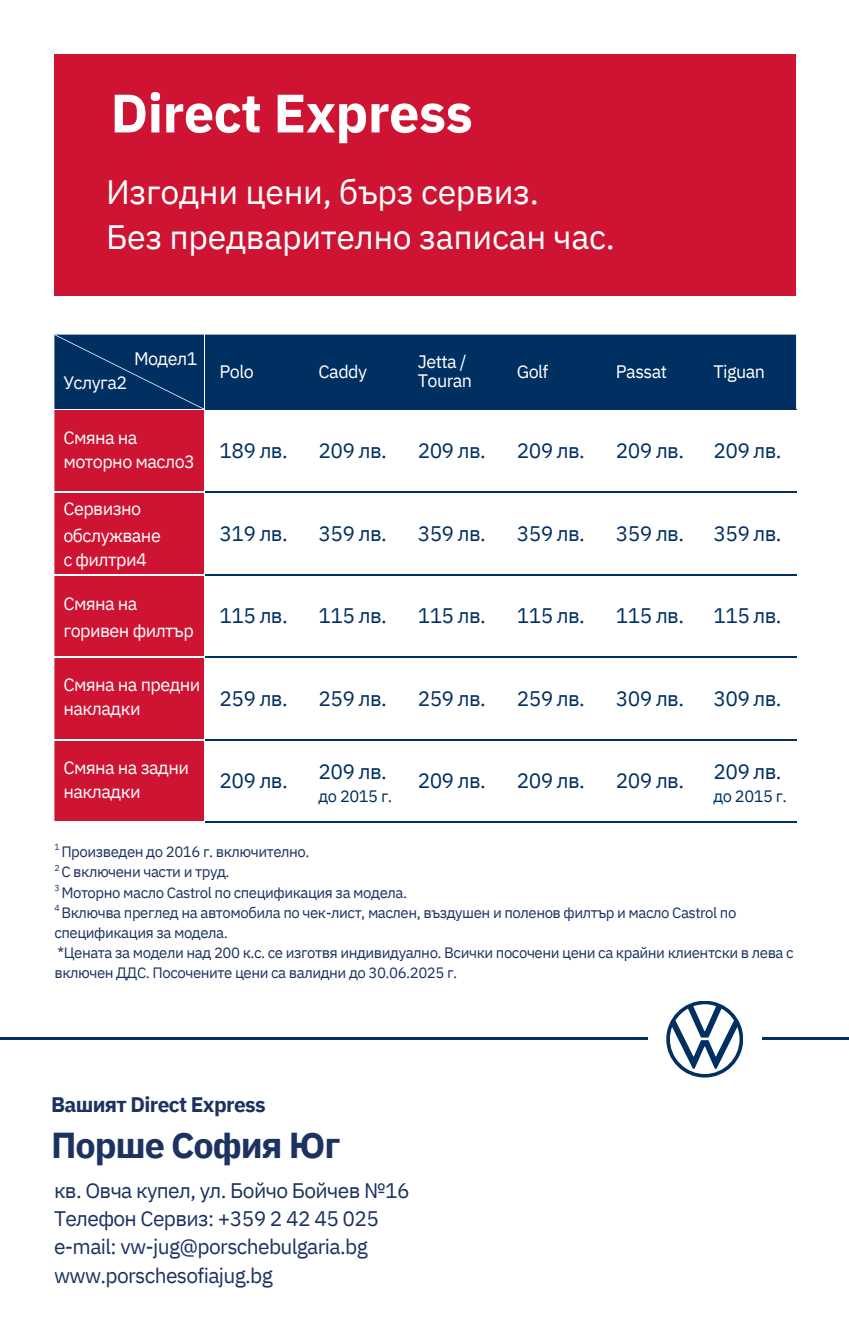
<style>
.page{position:relative;width:849px;height:1338px;background:#fff}
.page>*{position:absolute;margin:0;border:0;box-sizing:border-box;transform-origin:0 0}
.t1{font:700 54px "IBM Plex Sans";letter-spacing:-.01em;color:#fff}
.t2{font:700 36px "IBM Plex Sans";letter-spacing:-.03em;color:#1c3260}
.t3{font:33.75px/45px "IBM Plex Sans";letter-spacing:-.01em;color:#fff}
.t4{font:21px "IBM Plex Sans";letter-spacing:-.03em;color:#002f62}
.t5{font:21px/28.2px "IBM Plex Sans";letter-spacing:-.03em;color:#1c3260}
.t6{font:700 21px "IBM Plex Sans";letter-spacing:-.03em;color:#1c3260}
.t7{font:18px/23.7px "IBM Plex Sans";letter-spacing:-.03em;color:#fff}
.t8{font:16.5px "IBM Plex Sans";letter-spacing:-.03em;color:#002f62}
.t9{font:15px "IBM Plex Sans";letter-spacing:-.03em;color:#1c3260}
.t10{font:8.7px "IBM Plex Sans";color:#1c3260}
</style>
<div class="page">
<hr style="left:0;top:1037px;width:647px;height:2px;background:#002f62">
<svg style="left:666px;top:1001px;width:77px;height:76px"></svg>
<div style="left:54px;top:54px;width:741px;height:242px;background:#ce1432"></div>
<div style="left:205px;top:335px;width:590px;height:74px;background:#002f62"></div>
<svg style="left:54px;top:410px;width:150px;height:411px;background:#d0203c"></svg>
<hr style="left:303px;top:409px;width:99px;height:1px;background:#002f62">
<hr style="left:402px;top:409px;width:99px;height:1px;background:#002f62">
<hr style="left:501px;top:409px;width:99px;height:1px;background:#002f62">
<hr style="left:600px;top:409px;width:98px;height:1px;background:#002f62">
<hr style="left:698px;top:409px;width:97px;height:1px;background:#002f62">
<hr style="left:303px;top:492px;width:99px;height:1px;background:#002f62">
<hr style="left:402px;top:492px;width:99px;height:1px;background:#002f62">
<hr style="left:501px;top:492px;width:99px;height:1px;background:#002f62">
<hr style="left:600px;top:492px;width:98px;height:1px;background:#002f62">
<hr style="left:698px;top:492px;width:97px;height:1px;background:#002f62">
<hr style="left:303px;top:574px;width:99px;height:1px;background:#002f62">
<hr style="left:402px;top:574px;width:99px;height:1px;background:#002f62">
<hr style="left:501px;top:574px;width:99px;height:1px;background:#002f62">
<hr style="left:600px;top:574px;width:98px;height:1px;background:#002f62">
<hr style="left:698px;top:574px;width:97px;height:1px;background:#002f62">
<hr style="left:303px;top:657px;width:99px;height:1px;background:#002f62">
<hr style="left:402px;top:657px;width:99px;height:1px;background:#002f62">
<hr style="left:501px;top:657px;width:99px;height:1px;background:#002f62">
<hr style="left:600px;top:657px;width:98px;height:1px;background:#002f62">
<hr style="left:698px;top:657px;width:97px;height:1px;background:#002f62">
<hr style="left:303px;top:739px;width:99px;height:1px;background:#002f62">
<hr style="left:402px;top:739px;width:99px;height:1px;background:#002f62">
<hr style="left:501px;top:739px;width:99px;height:1px;background:#002f62">
<hr style="left:600px;top:739px;width:98px;height:1px;background:#002f62">
<hr style="left:698px;top:739px;width:97px;height:1px;background:#002f62">
<hr style="left:303px;top:822px;width:99px;height:1px;background:#002f62">
<hr style="left:402px;top:822px;width:99px;height:1px;background:#002f62">
<hr style="left:501px;top:822px;width:99px;height:1px;background:#002f62">
<hr style="left:600px;top:822px;width:98px;height:1px;background:#002f62">
<hr style="left:698px;top:822px;width:97px;height:1px;background:#002f62">
<hr style="left:205px;top:409px;width:98px;height:1px;background:#002f62">
<hr style="left:205px;top:492px;width:98px;height:1px;background:#002f62">
<hr style="left:205px;top:574px;width:98px;height:1px;background:#002f62">
<hr style="left:205px;top:657px;width:98px;height:1px;background:#002f62">
<hr style="left:205px;top:739px;width:98px;height:1px;background:#002f62">
<hr style="left:205px;top:822px;width:98px;height:1px;background:#002f62">
<hr style="left:54px;top:492px;width:151px;height:1px;background:#fff">
<hr style="left:54px;top:574px;width:151px;height:1px;background:#fff">
<hr style="left:54px;top:657px;width:151px;height:1px;background:#fff">
<hr style="left:54px;top:739px;width:151px;height:1px;background:#fff">
<div style="left:54px;top:335px;width:150px;height:74px;background:#002f62"></div>
<hr style="left:762px;top:1037px;width:86px;height:2px;background:#002f62">
<h1 class="t1" style="left:110px;top:77px;width:364px">Direct Express</h1>
<h2 class="t3" style="left:106px;top:168px;width:510px">Изгодни цени, бърз сервиз.<br>Без предварително записан час.</h2>
<h5 class="t7" style="left:63px;top:370px;width:65px">Услуга2</h5>
<h5 class="t7" style="left:134px;top:346px;width:65px">Модел1</h5>
<h5 class="t7" style="left:63px;top:425px;width:133px">Смяна на моторно масло3</h5>
<h5 class="t7" style="left:63px;top:495px;width:99px;line-height:27px">Сервизно обслужване</h5>
<h5 class="t7" style="left:63px;top:547px;width:85px">с филтри4</h5>
<h5 class="t7" style="left:63px;top:589px;width:132px;line-height:27px">Смяна на горивен филтър</h5>
<h5 class="t7" style="left:63px;top:673px;width:138px">Смяна на предни накладки</h5>
<h5 class="t7" style="left:63px;top:755px;width:127px">Смяна на задни накладки</h5>
<h5 class="t7" style="left:219px;top:359px;width:36px">Polo</h5>
<h5 class="t7" style="left:318px;top:359px;width:50px">Caddy</h5>
<h4 class="t7" style="left:417px;top:352px;width:56px;line-height:19.2px">Jetta /<br>Touran</h4>
<h4 class="t7" style="left:516px;top:359px;width:33px">Golf</h4>
<h4 class="t7" style="left:615px;top:359px;width:53px">Passat</h4>
<h4 class="t7" style="left:713px;top:359px;width:53px">Tiguan</h4>
<h4 class="t4" style="left:219px;top:436px;width:70px">189 лв.</h4>
<h4 class="t4" style="left:318px;top:436px;width:70px">209 лв.</h4>
<h4 class="t4" style="left:417px;top:436px;width:70px">209 лв.</h4>
<h4 class="t4" style="left:516px;top:436px;width:70px">209 лв.</h4>
<h4 class="t4" style="left:615px;top:436px;width:70px">209 лв.</h4>
<h5 class="t4" style="left:713px;top:436px;width:70px">209 лв.</h5>
<h5 class="t4" style="left:219px;top:519px;width:70px">319 лв.</h5>
<h4 class="t4" style="left:318px;top:519px;width:70px">359 лв.</h4>
<h4 class="t4" style="left:417px;top:519px;width:70px">359 лв.</h4>
<h4 class="t4" style="left:516px;top:519px;width:70px">359 лв.</h4>
<h5 class="t4" style="left:615px;top:519px;width:70px">359 лв.</h5>
<p class="t4" style="left:713px;top:519px;width:70px">359 лв.</p>
<h4 class="t4" style="left:219px;top:601px;width:70px">115 лв.</h4>
<h4 class="t4" style="left:318px;top:601px;width:70px">115 лв.</h4>
<h5 class="t4" style="left:417px;top:601px;width:70px">115 лв.</h5>
<h4 class="t4" style="left:516px;top:601px;width:70px">115 лв.</h4>
<h4 class="t4" style="left:615px;top:601px;width:70px">115 лв.</h4>
<p class="t4" style="left:713px;top:601px;width:70px">115 лв.</p>
<h4 class="t4" style="left:219px;top:684px;width:70px">259 лв.</h4>
<h5 class="t4" style="left:318px;top:684px;width:70px">259 лв.</h5>
<h4 class="t4" style="left:417px;top:684px;width:70px">259 лв.</h4>
<h4 class="t4" style="left:516px;top:684px;width:70px">259 лв.</h4>
<h4 class="t4" style="left:615px;top:684px;width:70px">309 лв.</h4>
<p class="t4" style="left:713px;top:684px;width:70px">309 лв.</p>
<h4 class="t4" style="left:219px;top:766px;width:70px">209 лв.</h4>
<h4 class="t4" style="left:318px;top:757px;width:70px">209 лв.</h4>
<h4 class="t8" style="left:318px;top:785px;width:75px">до 2015 г.</h4>
<h4 class="t4" style="left:417px;top:766px;width:70px">209 лв.</h4>
<h5 class="t4" style="left:516px;top:766px;width:70px">209 лв.</h5>
<h4 class="t4" style="left:615px;top:766px;width:70px">209 лв.</h4>
<p class="t4" style="left:713px;top:757px;width:70px">209 лв.</p>
<p class="t8" style="left:713px;top:785px;width:75px">до 2015 г.</p>
<p class="t10" style="left:54px;top:841px;width:7px">1</p>
<p class="t9" style="left:61px;top:841px;width:249px">Произведен до 2016 г. включително.</p>
<p class="t10" style="left:54px;top:862px;width:7px">2</p>
<p class="t9" style="left:61px;top:862px;width:170px">С включени части и труд.</p>
<p class="t10" style="left:54px;top:882px;width:7px">3</p>
<p class="t9" style="left:61px;top:882px;width:347px">Моторно масло Castrol по спецификация за модела.</p>
<p class="t10" style="left:54px;top:902px;width:7px">4</p>
<h3 class="t9" style="left:61px;top:902px;width:676px">Включва преглед на автомобила по чек-лист, маслен, въздушен и поленов филтър и масло Castrol по</h3>
<h4 class="t9" style="left:54px;top:922px;width:175px">спецификация за модела.</h4>
<h4 class="t9" style="left:57px;top:943px;width:737px">*Цената за модели над 200 к.с. се изготвя индивидуално. Всички посочени цени са крайни клиентски в лева с</h4>
<h4 class="t9" style="left:54px;top:963px;width:404px">включен ДДС. Посочените цени са валидни до 30.06.2025 г.</h4>
<h4 class="t6" style="left:51px;top:1090px;width:216px">Вашият Direct Express</h4>
<h4 class="t2" style="left:51px;top:1121px;width:291px">Порше София Юг</h4>
<h4 class="t5" style="left:54px;top:1175px;width:357px">кв. Овча купел, ул. Бойчо Бойчев №16</h4>
<h4 class="t5" style="left:54px;top:1204px;width:326px">Телефон Сервиз: +359 2 42 45 025 e-mail: vw-jug@porschebulgaria.bg</h4>
<h4 class="t5" style="left:54px;top:1260px;width:220px">www.porschesofiajug.bg</h4>
</div>
